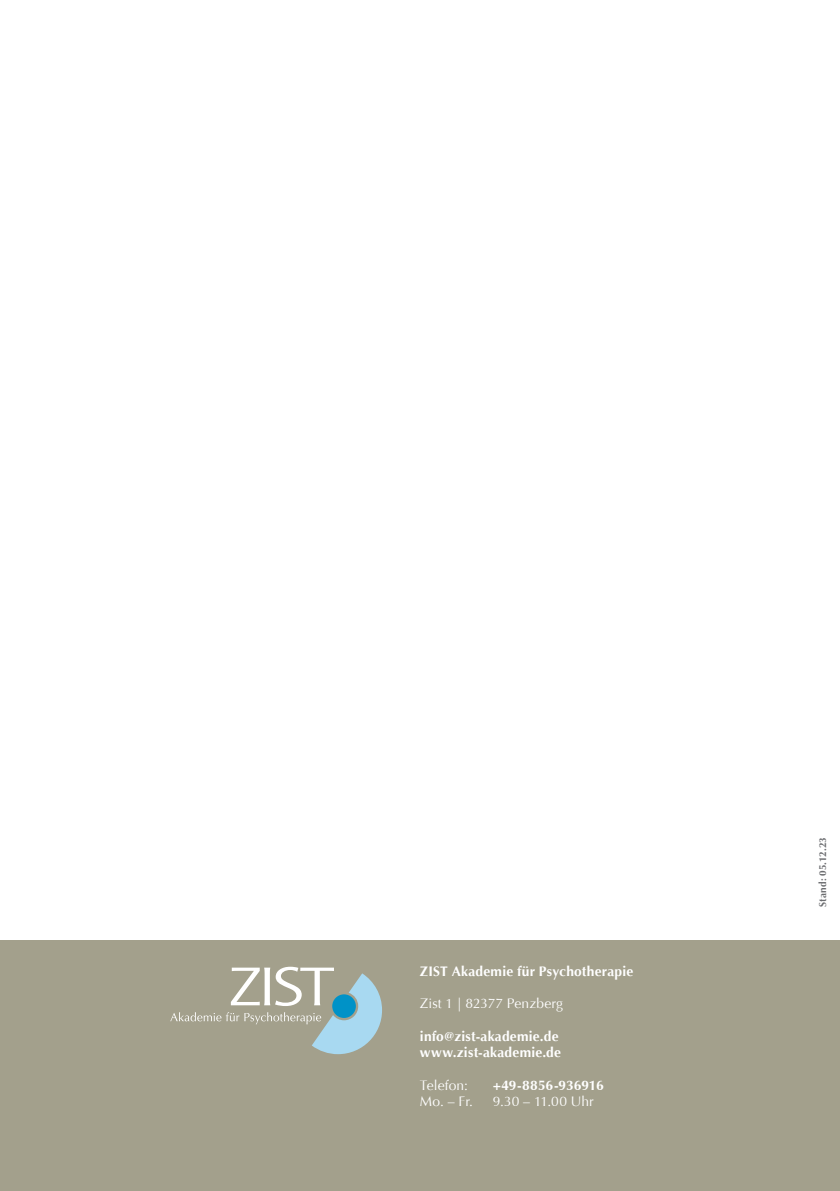
<style>
.page{position:relative;width:840px;height:1191px;background:#fff}
.page>*{position:absolute;margin:0;border:0;box-sizing:border-box;transform-origin:0 0}
.t1{font:700 13.8px/16.4px "Optima LT Pro";letter-spacing:.015em;color:#fff}
.t2{font:13.8px "Optima LT Pro";color:#fff}
.t3{font:700 10px "Optima LT Pro";letter-spacing:.015em;color:#6c6d70}
</style>
<div class="page">
<div style="left:0;top:940px;width:839px;height:251px;background:#a3a08c"></div>
<svg style="left:170px;top:966px;width:212px;height:88px"></svg>
<p class="t1" style="left:420px;top:962px;width:215px">ZIST Akademie für Psychotherapie</p>
<p class="t2" style="left:420px;top:994px;width:144px">Zist 1 | 82377 Penzberg</p>
<p class="t1" style="left:420px;top:1027px;width:143px">info@zist-akademie.de www.zist-akademie.de</p>
<p class="t2" style="left:420px;top:1076px;width:49px">Telefon:</p>
<p class="t1" style="left:492px;top:1076px;width:112px">+49-8856-936916</p>
<p class="t2" style="left:420px;top:1092px;width:55px">Mo. – Fr.</p>
<p class="t2" style="left:492px;top:1092px;width:102px">9.30 – 11.00 Uhr</p>
<p class="t3" style="left:815px;top:907px;width:71px;rotate:-90deg">Stand: 05.12.23</p>
</div>
